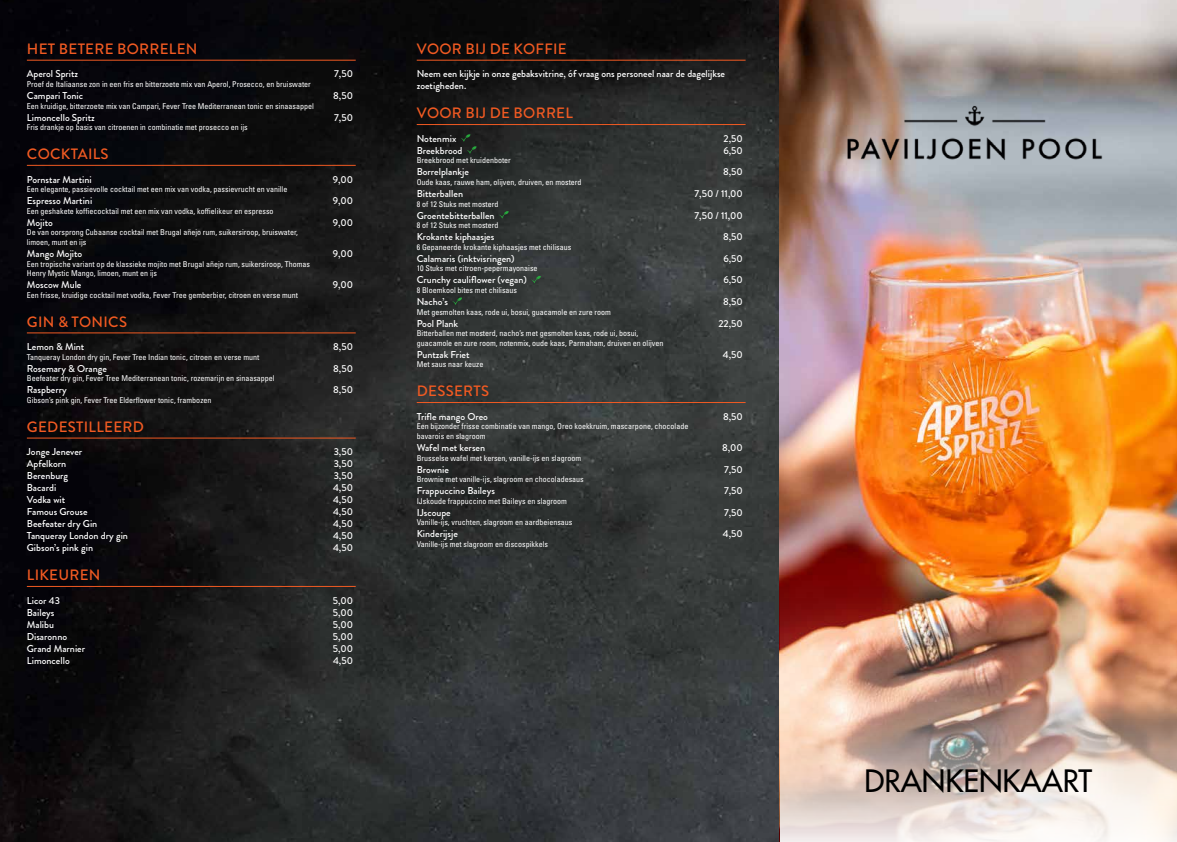
<style>
.page{position:relative;width:1177px;height:842px;background:#fff}
.page>*{position:absolute;margin:0;border:0;box-sizing:border-box;transform-origin:0 0}
.t1{font:500 30px "Futura Std";color:#000}
.t2{font:500 15px "Brandon Grotesque";letter-spacing:.02em;color:#f15a22}
.t3{font:500 10px/12px "Brandon Grotesque";color:#fff}
.t4{font:condensed 8px/9.6px "Univers LT Std";color:#fff}
</style>
<div class="page">
<img style="left:0;top:0;width:779px;height:842px">
<hr style="left:27px;top:60px;width:329px;height:1px;background:#f15a22">
<hr style="left:27px;top:165px;width:329px;height:1px;background:#f15a22">
<hr style="left:27px;top:332px;width:329px;height:1px;background:#f15a22">
<hr style="left:27px;top:438px;width:329px;height:1px;background:#f15a22">
<hr style="left:27px;top:586px;width:329px;height:1px;background:#f15a22">
<hr style="left:417px;top:60px;width:328px;height:1px;background:#f15a22">
<hr style="left:417px;top:124px;width:328px;height:1px;background:#f15a22">
<hr style="left:417px;top:402px;width:328px;height:1px;background:#f15a22">
<svg style="left:461px;top:134px;width:15px;height:20px"></svg>
<svg style="left:499px;top:211px;width:9px;height:7px"></svg>
<svg style="left:531px;top:276px;width:10px;height:7px"></svg>
<svg style="left:452px;top:297px;width:10px;height:8px"></svg>
<img style="left:779px;top:0;width:397px;height:559px">
<img style="left:779px;top:559px;width:397px;height:283px">
<img style="left:836px;top:85px;width:284px;height:96px">
<h2 class="t2" style="left:27px;top:38px;width:172px">HET BETERE BORRELEN</h2>
<p class="t3" style="left:27px;top:68px;width:53px">Aperol Spritz</p>
<p class="t3" style="left:334px;top:68px;width:20px">7,50</p>
<p class="t4" style="left:27px;top:79px;width:285px">Proef de Italiaanse zon in een fris en bitterzoete mix van Aperol, Prosecco, en bruiswater</p>
<p class="t3" style="left:27px;top:90px;width:58px">Campari Tonic</p>
<p class="t3" style="left:333px;top:90px;width:21px">8,50</p>
<p class="t4" style="left:27px;top:101px;width:288px">Een kruidige, bitterzoete mix van Campari, Fever Tree Mediterranean tonic en sinaasappel</p>
<p class="t3" style="left:27px;top:111px;width:69px">Limoncello Spritz</p>
<p class="t3" style="left:334px;top:111px;width:20px">7,50</p>
<p class="t4" style="left:27px;top:122px;width:222px">Fris drankje op basis van citroenen in combinatie met prosecco en ijs</p>
<h2 class="t2" style="left:27px;top:144px;width:83px">COCKTAILS</h2>
<p class="t3" style="left:27px;top:173px;width:66px">Pornstar Martini</p>
<p class="t3" style="left:333px;top:173px;width:22px">9,00</p>
<p class="t4" style="left:27px;top:184px;width:262px">Een elegante, passievolle cocktail met een mix van vodka, passievrucht en vanille</p>
<p class="t3" style="left:27px;top:195px;width:67px">Espresso Martini</p>
<p class="t3" style="left:333px;top:195px;width:22px">9,00</p>
<p class="t4" style="left:27px;top:206px;width:248px">Een geshakete koffiecocktail met een mix van vodka, koffielikeur en espresso</p>
<p class="t3" style="left:27px;top:216px;width:28px">Mojito</p>
<p class="t3" style="left:333px;top:216px;width:22px">9,00</p>
<p class="t4" style="left:27px;top:228px;width:272px">De van oorsprong Cubaanse cocktail met Brugal añejo rum, suikersiroop, bruiswater, limoen, munt en ijs</p>
<p class="t3" style="left:27px;top:248px;width:57px">Mango Mojito</p>
<p class="t3" style="left:333px;top:248px;width:22px">9,00</p>
<p class="t4" style="left:27px;top:259px;width:285px">Een tropische variant op de klassieke mojito met Brugal añejo rum, suikersiroop, Thomas<br>Henry Mystic Mango, limoen, munt en ijs</p>
<p class="t3" style="left:27px;top:279px;width:56px">Moscow Mule</p>
<p class="t3" style="left:333px;top:279px;width:22px">9,00</p>
<p class="t4" style="left:27px;top:290px;width:273px">Een frisse, kruidige cocktail met vodka, Fever Tree gemberbier, citroen en verse munt</p>
<h2 class="t2" style="left:27px;top:311px;width:102px">GIN &amp; TONICS</h2>
<p class="t3" style="left:27px;top:341px;width:59px">Lemon &amp; Mint</p>
<p class="t3" style="left:333px;top:341px;width:21px">8,50</p>
<p class="t4" style="left:27px;top:352px;width:234px">Tanqueray London dry gin, Fever Tree Indian tonic, citroen en verse munt</p>
<p class="t3" style="left:27px;top:362px;width:82px">Rosemary &amp; Orange</p>
<p class="t3" style="left:333px;top:362px;width:21px">8,50</p>
<p class="t4" style="left:27px;top:373px;width:249px">Beefeater dry gin, Fever Tree Mediterranean tonic, rozemarijn en sinaasappel</p>
<p class="t3" style="left:27px;top:384px;width:42px">Raspberry</p>
<p class="t3" style="left:333px;top:384px;width:21px">8,50</p>
<p class="t4" style="left:27px;top:395px;width:186px">Gibson’s pink gin, Fever Tree Elderflower tonic, frambozen</p>
<h2 class="t2" style="left:27px;top:416px;width:118px">GEDESTILLEERD</h2>
<p class="t3" style="left:27px;top:446px;width:57px">Jonge Jenever</p>
<p class="t3" style="left:333px;top:446px;width:21px">3,50</p>
<p class="t3" style="left:27px;top:458px;width:41px">Apfelkorn</p>
<p class="t3" style="left:333px;top:458px;width:21px">3,50</p>
<p class="t3" style="left:27px;top:470px;width:43px">Berenburg</p>
<p class="t3" style="left:333px;top:470px;width:21px">3,50</p>
<p class="t3" style="left:27px;top:482px;width:31px">Bacardi</p>
<p class="t3" style="left:333px;top:482px;width:21px">4,50</p>
<p class="t3" style="left:27px;top:494px;width:40px">Vodka wit</p>
<p class="t3" style="left:333px;top:494px;width:21px">4,50</p>
<p class="t3" style="left:27px;top:506px;width:62px">Famous Grouse</p>
<p class="t3" style="left:333px;top:506px;width:21px">4,50</p>
<p class="t3" style="left:27px;top:518px;width:72px">Beefeater dry Gin</p>
<p class="t3" style="left:333px;top:518px;width:21px">4,50</p>
<p class="t3" style="left:27px;top:530px;width:103px">Tanqueray London dry gin</p>
<p class="t3" style="left:333px;top:530px;width:21px">4,50</p>
<p class="t3" style="left:27px;top:542px;width:68px">Gibson’s pink gin</p>
<p class="t3" style="left:333px;top:542px;width:21px">4,50</p>
<h2 class="t2" style="left:27px;top:565px;width:75px">LIKEUREN</h2>
<p class="t3" style="left:27px;top:594px;width:35px">Licor 43</p>
<p class="t3" style="left:333px;top:594px;width:22px">5,00</p>
<p class="t3" style="left:27px;top:606px;width:29px">Baileys</p>
<p class="t3" style="left:333px;top:606px;width:22px">5,00</p>
<p class="t3" style="left:27px;top:618px;width:29px">Malibu</p>
<p class="t3" style="left:333px;top:618px;width:22px">5,00</p>
<p class="t3" style="left:27px;top:630px;width:42px">Disaronno</p>
<p class="t3" style="left:333px;top:630px;width:22px">5,00</p>
<p class="t3" style="left:27px;top:642px;width:60px">Grand Marnier</p>
<p class="t3" style="left:333px;top:642px;width:22px">5,00</p>
<p class="t3" style="left:27px;top:654px;width:44px">Limoncello</p>
<p class="t3" style="left:333px;top:654px;width:21px">4,50</p>
<h2 class="t2" style="left:417px;top:38px;width:151px">VOOR BIJ DE KOFFIE</h2>
<p class="t3" style="left:417px;top:68px;width:310px">Neem een kijkje in onze gebaksvitrine, óf vraag ons personeel naar de dagelijkse zoetigheden.</p>
<h2 class="t2" style="left:417px;top:103px;width:158px">VOOR BIJ DE BORREL</h2>
<p class="t3" style="left:417px;top:132px;width:41px">Notenmix</p>
<p class="t3" style="left:723px;top:132px;width:21px">2,50</p>
<p class="t3" style="left:417px;top:144px;width:47px">Breekbrood</p>
<p class="t3" style="left:723px;top:144px;width:21px">6,50</p>
<p class="t4" style="left:417px;top:156px;width:96px">Breekbrood met kruidenboter</p>
<p class="t3" style="left:417px;top:166px;width:54px">Borrelplankje</p>
<p class="t3" style="left:723px;top:166px;width:21px">8,50</p>
<p class="t4" style="left:417px;top:177px;width:166px">Oude kaas, rauwe ham, olijven, druiven, en mosterd</p>
<p class="t3" style="left:417px;top:188px;width:48px">Bitterballen</p>
<p class="t3" style="left:694px;top:188px;width:50px">7,50 / 11,00</p>
<p class="t4" style="left:417px;top:199px;width:83px">8 of 12 Stuks met mosterd</p>
<p class="t3" style="left:417px;top:209px;width:79px">Groentebitterballen</p>
<p class="t3" style="left:694px;top:209px;width:50px">7,50 / 11,00</p>
<p class="t4" style="left:417px;top:220px;width:83px">8 of 12 Stuks met mosterd</p>
<p class="t3" style="left:417px;top:231px;width:79px">Krokante kiphaasjes</p>
<p class="t3" style="left:723px;top:231px;width:21px">8,50</p>
<p class="t4" style="left:417px;top:242px;width:156px">6 Gepaneerde krokante kiphaasjes met chilisaus</p>
<p class="t3" style="left:417px;top:252px;width:99px">Calamaris (inktvisringen)</p>
<p class="t3" style="left:723px;top:252px;width:21px">6,50</p>
<p class="t4" style="left:417px;top:264px;width:122px">10 Stuks met citroen-pepermayonaise</p>
<p class="t3" style="left:417px;top:274px;width:112px">Crunchy cauliflower (vegan)</p>
<p class="t3" style="left:723px;top:274px;width:21px">6,50</p>
<p class="t4" style="left:417px;top:285px;width:102px">8 Bloemkool bites met chilisaus</p>
<p class="t3" style="left:417px;top:296px;width:33px">Nacho’s</p>
<p class="t3" style="left:723px;top:296px;width:21px">8,50</p>
<p class="t4" style="left:417px;top:307px;width:196px">Met gesmolten kaas, rode ui, bosui, guacamole en zure room</p>
<p class="t3" style="left:417px;top:317px;width:43px">Pool Plank</p>
<p class="t3" style="left:718px;top:317px;width:26px">22,50</p>
<p class="t4" style="left:417px;top:328px;width:248px">Bitterballen met mosterd, nacho’s met gesmolten kaas, rode ui, bosui, guacamole en zure room, notenmix, oude kaas, Parmaham, druiven en olijven</p>
<p class="t3" style="left:417px;top:348px;width:54px">Puntzak Friet</p>
<p class="t3" style="left:723px;top:348px;width:21px">4,50</p>
<p class="t4" style="left:417px;top:360px;width:68px">Met saus naar keuze</p>
<h2 class="t2" style="left:417px;top:381px;width:74px">DESSERTS</h2>
<p class="t3" style="left:417px;top:410px;width:73px">Trifle mango Oreo</p>
<p class="t3" style="left:723px;top:410px;width:21px">8,50</p>
<p class="t4" style="left:417px;top:421px;width:273px">Een bijzonder frisse combinatie van mango, Oreo koekkruim, mascarpone, chocolade bavarois en slagroom</p>
<p class="t3" style="left:417px;top:442px;width:70px">Wafel met kersen</p>
<p class="t3" style="left:722px;top:442px;width:22px">8,00</p>
<p class="t4" style="left:417px;top:453px;width:166px">Brusselse wafel met kersen, vanille-ijs en slagroom</p>
<p class="t3" style="left:417px;top:463px;width:34px">Brownie</p>
<p class="t3" style="left:724px;top:463px;width:20px">7,50</p>
<p class="t4" style="left:417px;top:474px;width:169px">Brownie met vanille-ijs, slagroom en chocoladesaus</p>
<p class="t3" style="left:417px;top:485px;width:80px">Frappuccino Baileys</p>
<p class="t3" style="left:724px;top:485px;width:20px">7,50</p>
<p class="t4" style="left:417px;top:496px;width:152px">IJskoude frappuccino met Baileys en slagroom</p>
<p class="t3" style="left:417px;top:506px;width:36px">IJscoupe</p>
<p class="t3" style="left:724px;top:506px;width:20px">7,50</p>
<p class="t4" style="left:417px;top:517px;width:157px">Vanille-ijs, vruchten, slagroom en aardbeiensaus</p>
<p class="t3" style="left:417px;top:528px;width:43px">Kinderijsje</p>
<p class="t3" style="left:723px;top:528px;width:21px">4,50</p>
<p class="t4" style="left:417px;top:539px;width:133px">Vanille-ijs met slagroom en discospikkels</p>
<h1 class="t1" style="left:864px;top:762px;width:229px">DRANKENKAART</h1>
</div>
